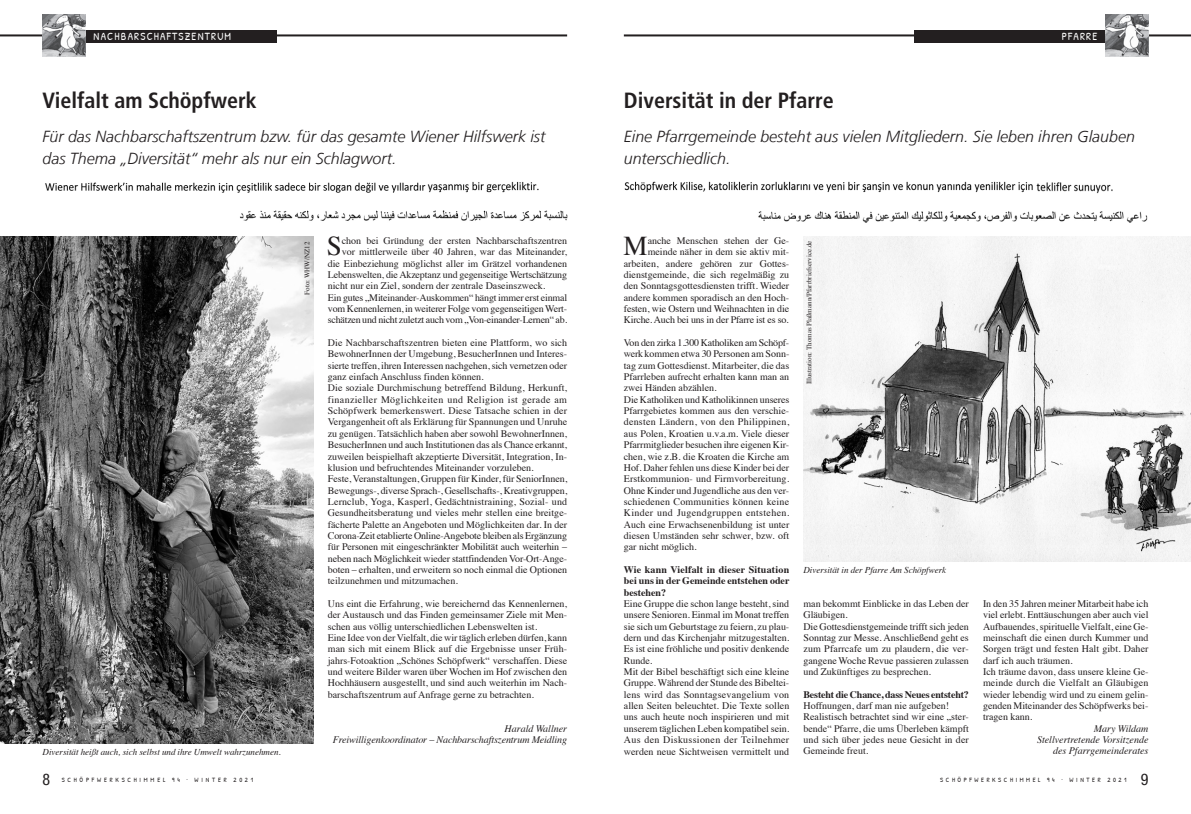
<style>
.page{position:relative;width:1191px;height:814px;background:#fff}
.page>*{position:absolute;margin:0;border:0;box-sizing:border-box;transform-origin:0 0}
.t1{font:27.1px "Times";color:#231f20}
.t2{font:700 condensed 22px "Frutiger LT Com";color:#231f20}
.t3{font:italic 300 16px/22.7px "Frutiger LT Com";color:#231f20}
.t4{font:condensed 16px "Helvetica Neue LT Pro";color:#231f20}
.t5{font:11px "Patrick Hand";letter-spacing:.11em;color:#fff}
.t6{font:10px/11.3px "Times";color:#231f20}
.t7{font:italic 10px/11.3px "Times";color:#231f20;text-align:right}
.t8{font:700 10px/11.3px "Times";color:#231f20;text-align:justify}
.t9{font:10px "Times";letter-spacing:-.02em;color:#231f20}
.t10{font:italic 9px "Times";color:#231f20}
.t11{font:7px "Times";color:#231f20}
.t12{font:6.5px "Patrick Hand";letter-spacing:.43em;color:#231f20}
.t13{font:6.5px "Patrick Hand";letter-spacing:.41em;color:#231f20}
</style>
<div class="page">
<hr style="left:624px;top:34px;width:567px;height:2px;background:#231f20">
<div style="left:914px;top:30px;width:192px;height:12px;background:#231f20"></div>
<hr style="left:0;top:34px;width:567px;height:2px;background:#231f20">
<div style="left:85px;top:30px;width:192px;height:12px;background:#231f20"></div>
<img style="left:43px;top:14px;width:42px;height:43px">
<img style="left:1106px;top:14px;width:42px;height:43px">
<img style="left:0;top:236px;width:314px;height:507px">
<img style="left:803px;top:236px;width:388px;height:325px">
<img style="left:240px;top:210px;width:327px;height:11px">
<img style="left:758px;top:211px;width:390px;height:12px">
<img style="left:45px;top:182px;width:381px;height:11px">
<img style="left:427px;top:181px;width:112px;height:12px">
<img style="left:624px;top:181px;width:409px;height:12px">
<img style="left:1036px;top:182px;width:77px;height:12px">
<p class="t5" style="left:94px;top:28px;width:139px">NACHBARSCHAFTSZENTRUM</p>
<p class="t5" style="left:1061px;top:28px;width:37px">PFARRE</p>
<h2 class="t2" style="left:43px;top:87px;width:216px">Vielfalt am Schöpfwerk</h2>
<h3 class="t3" style="left:43px;top:125px;width:504px">Für das Nachbarschaftszentrum bzw. für das gesamte Wiener Hilfswerk ist das Thema „Diversität“ mehr als nur ein Schlagwort.</h3>
<p class="t10" style="left:43px;top:744px;width:240px">Diversität heißt auch, sich selbst und ihre Umwelt wahrzunehmen.</p>
<p class="t11" style="left:300px;top:295px;width:54px;rotate:-90deg">Foto: WHW/NZ12</p>
<h1 class="t1" style="left:327px;top:221px;width:17px">S</h1>
<p class="t6" style="left:342px;top:234px;width:227px">chon bei Gründung der ersten Nachbarschaftszentren</p>
<p class="t6" style="left:342px;top:245px;width:227px">vor mittlerweile über 40 Jahren, war das Miteinander,</p>
<p class="t6" style="left:328px;top:257px;width:241px">die Einbeziehung möglichst aller im Grätzel vorhandenen</p>
<p class="t6" style="left:328px;top:268px;width:241px">Lebenswelten, die Akzeptanz und gegenseitige Wertschätzung</p>
<p class="t6" style="left:328px;top:279px;width:219px">nicht nur ein Ziel, sondern der zentrale Daseinszweck.</p>
<p class="t6" style="left:328px;top:291px;width:241px">Ein gutes „Miteinander-Auskommen“ hängt immer erst einmal</p>
<p class="t6" style="left:328px;top:302px;width:241px">vom Kennenlernen, in weiterer Folge vom gegenseitigen Wert-</p>
<p class="t9" style="left:328px;top:310px;width:241px">schätzen und nicht zuletzt auch vom „Von-einander-Lernen“ ab.</p>
<p class="t6" style="left:328px;top:336px;width:241px">Die Nachbarschaftszentren bieten eine Plattform, wo sich BewohnerInnen der Umgebung, BesucherInnen und Interes&shy;sierte treffen, ihren Interessen nachgehen, sich vernetzen oder ganz einfach Anschluss finden können.<br>Die soziale Durchmischung betreffend Bildung, Herkunft, finanzieller Möglichkeiten und Religion ist gerade am Schöpfwerk bemerkenswert. Diese Tatsache schien in der Vergangenheit oft als Erklärung für Spannungen und Unruhe zu genügen. Tatsächlich haben aber sowohl BewohnerInnen, BesucherInnen und auch Institutionen das als Chance erkannt, zuweilen beispielhaft akzeptierte Diversität, Integration, In&shy;klusion und befruchtendes Miteinander vorzuleben.<br>Feste, Veranstaltungen, Gruppen für Kinder, für SeniorInnen, Bewegungs-, diverse Sprach-, Gesellschafts-, Kreativgruppen, Lernclub, Yoga, Kasperl, Gedächtnistraining, Sozial- und Gesundheitsberatung und vieles mehr stellen eine breitge&shy;fächerte Palette an Angeboten und Möglichkeiten dar. In der Corona-Zeit etablierte Online-Angebote bleiben als Ergänzung für Personen mit eingeschränkter Mobilität auch weiterhin – neben nach Möglichkeit wieder stattfindenden Vor-Ort-Ange&shy;boten – erhalten, und erweitern so noch einmal die Optionen teilzunehmen und mitzumachen.</p>
<p class="t6" style="left:328px;top:597px;width:241px">Uns eint die Erfahrung, wie bereichernd das Kennenlernen, der Austausch und das Finden gemeinsamer Ziele mit Men&shy;schen aus völlig unterschiedlichen Lebenswelten ist.<br>Eine Idee von der Vielfalt, die wir täglich erleben dürfen, kann man sich mit einem Blick auf die Ergebnisse unser Früh&shy;jahrs-Fotoaktion „Schönes Schöpfwerk“ verschaffen. Diese und weitere Bilder waren über Wochen im Hof zwischen den Hochhäusern ausgestellt, und sind auch weiterhin im Nach&shy;barschaftszentrum auf Anfrage gerne zu betrachten.</p>
<p class="t7" style="left:333px;top:722px;width:236px">Harald Wallner<br>Freiwilligenkoordinator – Nachbarschaftszentrum Meidling</p>
<h2 class="t2" style="left:624px;top:87px;width:211px">Diversität in der Pfarre</h2>
<h3 class="t3" style="left:624px;top:125px;width:512px">Eine Pfarrgemeinde besteht aus vielen Mitgliedern. Sie leben ihren Glauben unterschiedlich.</h3>
<p class="t6" style="left:624px;top:234px;width:167px;text-align:right">anche Menschen stehen der Ge&shy;meinde näher in dem sie aktiv mit&shy;arbeiten, andere gehören zur Gottes&shy;dienstgemeinde, die sich regelmäßig zu den Sonntagsgottesdiensten trifft. Wieder andere kommen sporadisch an den Hoch&shy;festen, wie Ostern und Weihnachten in die Kirche. Auch bei uns in der Pfarre ist es so.</p>
<p class="t6" style="left:624px;top:336px;width:167px">Von den zirka 1.300 Katholiken am Schöpf&shy;werk kommen etwa 30 Personen am Sonn&shy;tag zum Gottesdienst. Mitarbeiter, die das Pfarrleben aufrecht erhalten kann man an zwei Händen abzählen.<br>Die Katholiken und Katholikinnen unseres Pfarrgebietes kommen aus den verschie&shy;densten Ländern, von den Philippinen, aus Polen, Kroatien u.v.a.m. Viele dieser Pfarrmitglieder besuchen ihre eigenen Kir&shy;chen, wie z.B. die Kroaten die Kirche am Hof. Daher fehlen uns diese Kinder bei der Erstkommunion- und Firmvorbereitung.<br>Ohne Kinder und Jugendliche aus den ver&shy;schiedenen Communities können keine Kinder und Jugendgruppen entstehen.<br>Auch eine Erwachsenenbildung ist unter diesen Umständen sehr schwer, bzw. oft gar nicht möglich.</p>
<p class="t8" style="left:624px;top:563px;width:167px">Wie kann Vielfalt in dieser Situation bei uns in der Gemeinde entstehen oder bestehen?</p>
<p class="t6" style="left:624px;top:597px;width:167px">Eine Gruppe die schon lange besteht, sind unsere Senioren. Einmal im Monat treffen sie sich um Geburtstage zu feiern, zu plau&shy;dern und das Kirchenjahr mitzugestalten.<br>Es ist eine fröhliche und positiv denkende Runde.<br>Mit der Bibel beschäftigt sich eine kleine Gruppe. Während der Stunde des Bibeltei&shy;lens wird das Sonntagsevangelium von allen Seiten beleuchtet. Die Texte sollen uns auch heute noch inspirieren und mit unserem täglichen Leben kompatibel sein.<br>Aus den Diskussionen der Teilnehmer werden neue Sichtweisen vermittelt und</p>
<h1 class="t1" style="left:623px;top:221px;width:26px">M</h1>
<p class="t11" style="left:802px;top:384px;width:145px;rotate:-90deg">Illustration: Thomas Plaßmann/Pfarrbriefservice.de</p>
<p class="t10" style="left:803px;top:562px;width:144px">Diversität in der Pfarre Am Schöpfwerk</p>
<p class="t6" style="left:803px;top:597px;width:167px">man bekommt Einblicke in das Leben der Gläubigen.<br>Die Gottesdienstgemeinde trifft sich jeden Sonntag zur Messe. Anschließend geht es zum Pfarrcafe um zu plaudern, die ver&shy;gangene Woche Revue passieren zulassen und Zukünftiges zu besprechen.</p>
<p class="t8" style="left:803px;top:687px;width:167px">Besteht die Chance, dass Neues entsteht?</p>
<p class="t6" style="left:803px;top:699px;width:167px">Hoffnungen, darf man nie aufgeben!<br>Realistisch betrachtet sind wir eine „ster&shy;bende“ Pfarre, die ums Überleben kämpft und sich über jedes neue Gesicht in der Gemeinde freut.</p>
<p class="t6" style="left:983px;top:597px;width:167px">In den 35 Jahren meiner Mitarbeit habe ich viel erlebt. Enttäuschungen aber auch viel Aufbauendes, spirituelle Vielfalt, eine Ge&shy;meinschaft die einen durch Kummer und Sorgen trägt und festen Halt gibt. Daher darf ich auch träumen.<br>Ich träume davon, dass unsere kleine Ge&shy;meinde durch die Vielfalt an Gläubigen wieder lebendig wird und zu einem gelin&shy;genden Miteinander des Schöpfwerks bei&shy;tragen kann.</p>
<p class="t7" style="left:1037px;top:722px;width:113px">Mary Wildam<br>Stellvertretende Vorsitzende des Pfarrgemeinderates</p>
<h3 class="t4" style="left:43px;top:770px;width:9px">8</h3>
<p class="t12" style="left:62px;top:774px;width:193px">SCHÖPFWERKSCHIMMEL 94 . WINTER 2021</p>
<p class="t13" style="left:940px;top:774px;width:188px">SCHÖPFWERKSCHIMMEL 94 . WINTER 2021</p>
<h3 class="t4" style="left:1140px;top:770px;width:9px">9</h3>
</div>
